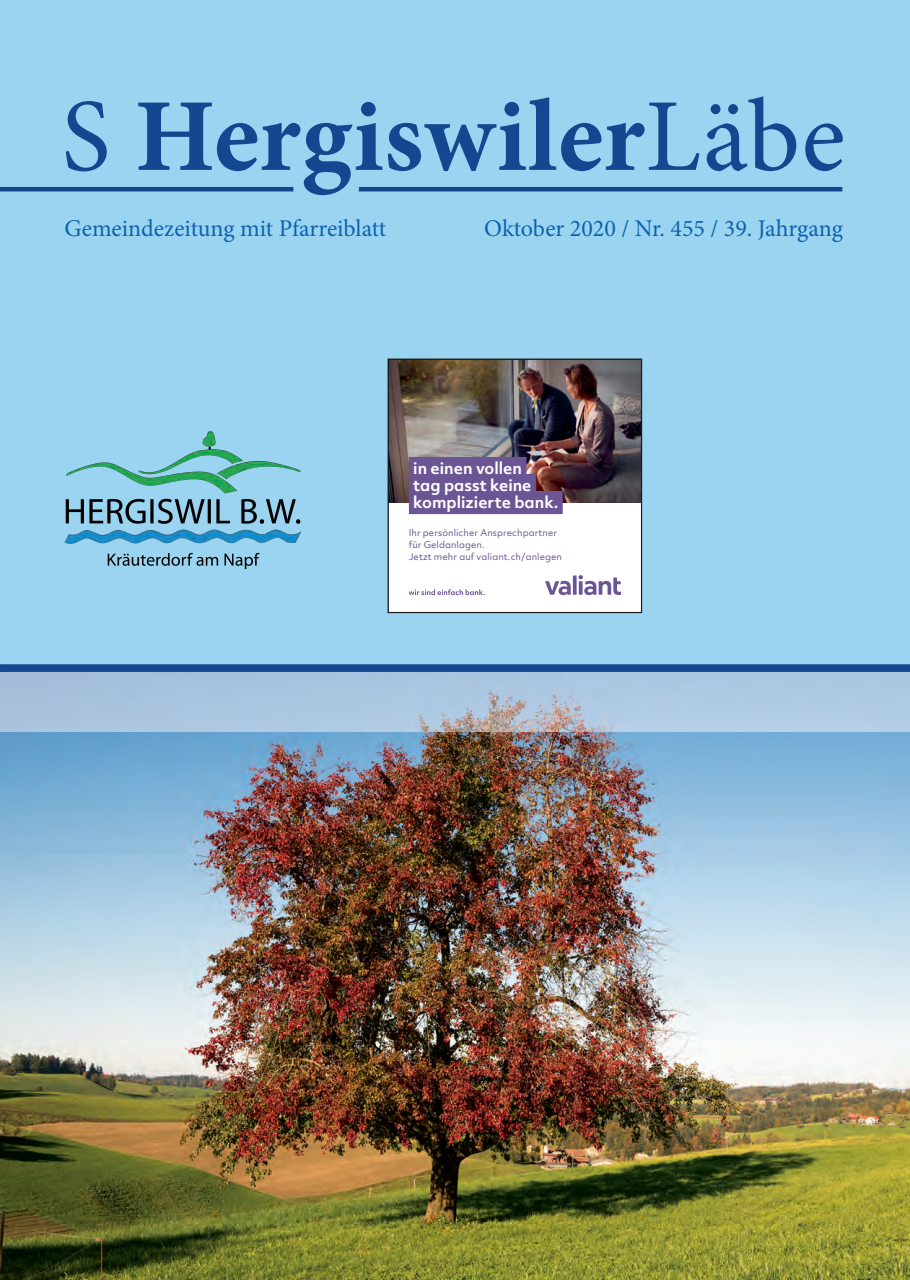
<style>
.page{position:relative;width:910px;height:1280px;background:#9ad4f0}
.page>*{position:absolute;margin:0;border:0;box-sizing:border-box;transform-origin:0 0}
.t1{font:700 103.5px "Minion Pro";letter-spacing:.005em;color:#134891}
.t2{font:24px "Minion Pro";color:#0e63ae}
.t3{font:700 15.45px/17px "Objektiv Mk 2";color:#fff}
.t4{font:9px/11.9px "Objektiv Mk 2";letter-spacing:.01em;color:#6b5594}
.s1{font-weight:400}
</style>
<div class="page">
<img style="left:0;top:673px;width:910px;height:607px">
<hr style="left:0;top:672px;width:910px;height:1px;background:#134891">
<img style="left:64px;top:432px;width:238px;height:138px">
<hr style="left:0;top:187px;width:293px;height:4px;background:#134891">
<hr style="left:359px;top:187px;width:483px;height:4px;background:#134891">
<div style="left:0;top:664px;width:910px;height:8px;background:#134891"></div>
<div style="left:388px;top:359px;width:254px;height:254px;background:#fff"></div>
<img style="left:390px;top:361px;width:250px;height:141px">
<svg style="left:545px;top:575px;width:76px;height:20px"></svg>
<div style="left:409px;top:457px;width:117px;height:23px;background:#6b5594"></div>
<div style="left:409px;top:474px;width:127px;height:23px;background:#6b5594"></div>
<div style="left:409px;top:491px;width:154px;height:23px;background:#6b5594"></div>
<svg style="left:409px;top:589px;width:76px;height:6px"></svg>
<div style="left:388px;top:359px;width:254px;height:254px;border:1px solid #1a1d1c"></div>
<h1 class="t1" style="left:61px;top:64px;width:785px"><span class="s1">S</span> Hergiswiler<span class="s1">Läbe</span></h1>
<h2 class="t2" style="left:64px;top:212px;width:323px">Gemeindezeitung mit Pfarreiblatt</h2>
<h2 class="t2" style="left:484px;top:212px;width:360px">Oktober 2020 / Nr. 455 / 39. Jahrgang</h2>
<h3 class="t3" style="left:413px;top:459px;width:147px">in einen vollen<br>tag passt keine komplizierte bank.</h3>
<p class="t4" style="left:409px;top:526px;width:155px">Ihr persönlicher Ansprechpartner für Geldanlagen.<br>Jetzt mehr auf valiant.ch/anlegen</p>
</div>
